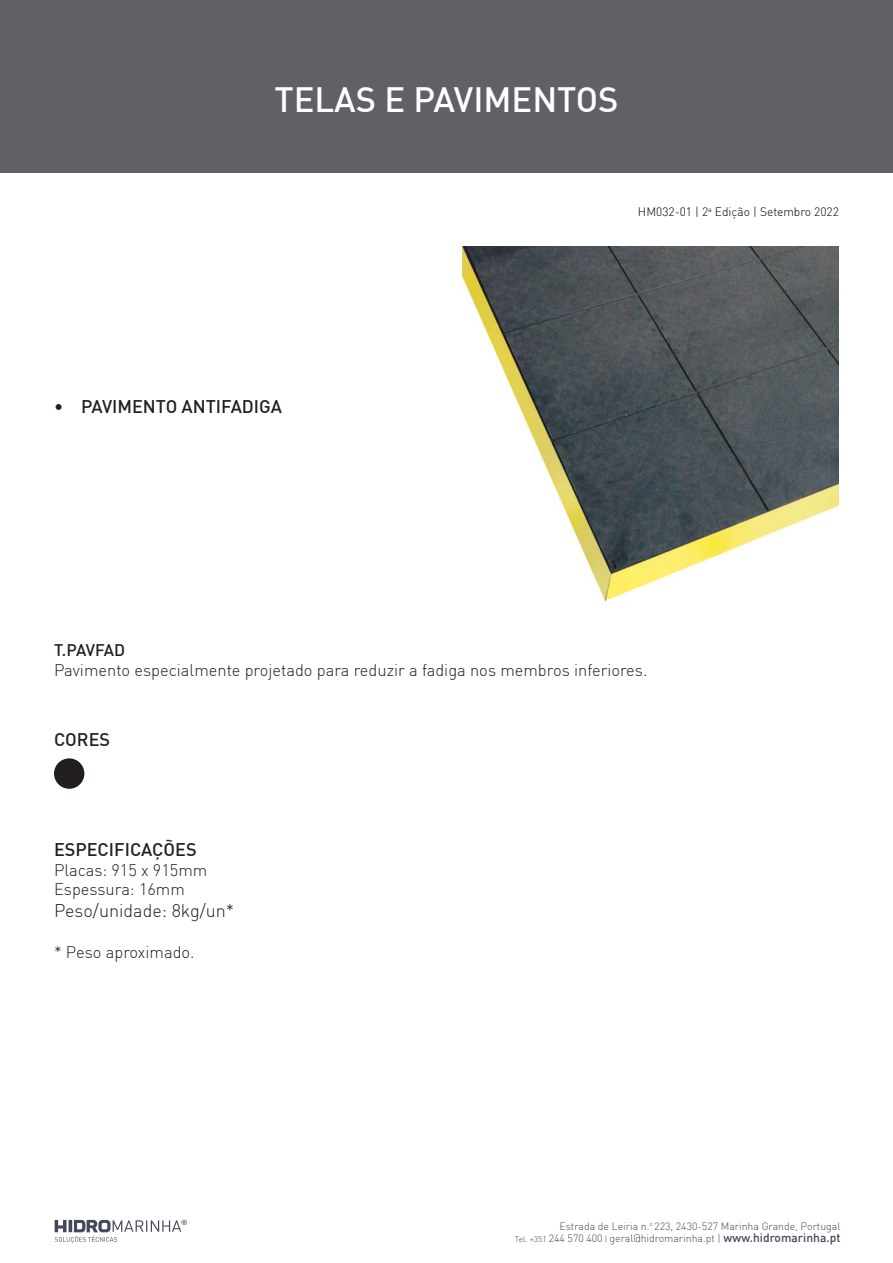
<style>
.page{position:relative;width:893px;height:1263px;background:#fff}
.page>*{position:absolute;margin:0;border:0;box-sizing:border-box;transform-origin:0 0}
.t1{font:500 34.5px "DIN";color:#fff}
.t2{font:500 18px "DIN";color:#231f20}
.t3{font:300 18px "DIN";color:#231f20}
.t4{font:300 16.5px "DIN";color:#231f20}
.t5{font:500 16.5px "DIN";letter-spacing:-.035em;color:#231f20}
.t6{font:300 12px "DIN";color:#000}
.t7{font:300 10.5px/12px "DIN";color:#43495b;text-align:right}
.t8{font:500 7.35px "DIN";color:#43495b}
.s1{font-size:8.25px}
.s2{font-weight:500;font-size:12px}
</style>
<div class="page">
<div style="left:0;top:0;width:893px;height:172px;background:#606167"></div>
<svg style="left:55px;top:1220px;width:126px;height:23px"></svg>
<div style="left:54px;top:758px;width:30px;height:31px;background:#231f20;border-radius:50%"></div>
<img style="left:462px;top:247px;width:377px;height:355px">
<h1 class="t1" style="left:274px;top:78px;width:346px">TELAS E PAVIMENTOS</h1>
<p class="t6" style="left:638px;top:204px;width:202px">HM032-01 | 2<sup>a</sup> Edição | Setembro 2022</p>
<p class="t2" style="left:54px;top:395px;width:229px">• PAVIMENTO ANTIFADIGA</p>
<p class="t5" style="left:54px;top:639px;width:73px">T.PAVFAD</p>
<p class="t4" style="left:54px;top:660px;width:595px">Pavimento especialmente projetado para reduzir a fadiga nos membros inferiores.</p>
<p class="t2" style="left:54px;top:728px;width:58px">CORES</p>
<p class="t2" style="left:54px;top:838px;width:144px">ESPECIFICAÇÕES</p>
<p class="t4" style="left:54px;top:859px;width:155px">Placas: 915 x 915mm</p>
<p class="t4" style="left:54px;top:879px;width:132px">Espessura: 16mm</p>
<p class="t3" style="left:54px;top:899px;width:182px">Peso/unidade: 8kg/un*</p>
<p class="t4" style="left:54px;top:942px;width:142px">* Peso aproximado.</p>
<p class="t8" style="left:181px;top:1218px;width:8px">®</p>
<p class="t7" style="left:515px;top:1220px;width:327px">Estrada de Leiria n.<sup>o</sup> 223, 2430-527 Marinha Grande, Portugal<br><span class="s1">Tel. +351</span> 244 570 400 <span class="s1">|</span> geral@hidromarinha.pt | <span class="s2">www.hidromarinha.pt</span></p>
</div>
